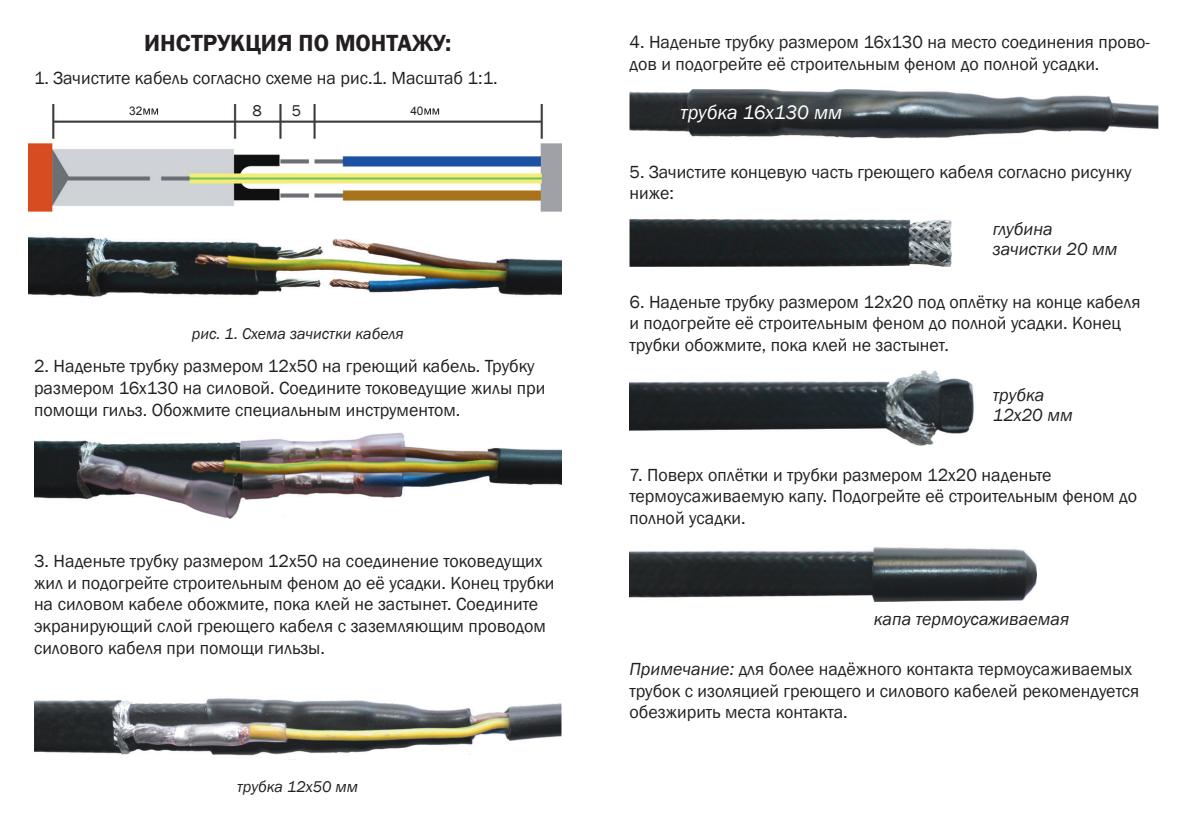
<style>
.page{position:relative;width:1191px;height:840px;background:#fff}
.page>*{position:absolute;margin:0;border:0;box-sizing:border-box;transform-origin:0 0}
.t1{font:600 24px "Franklin Gothic";color:#231f20}
.t2{font:italic 20px "Franklin Gothic";color:#fff}
.t3{font:18px/21.6px "Franklin Gothic";color:#231f20}
.t4{font:italic 18px/20px "Franklin Gothic";color:#231f20}
.t5{font:italic 16px "Franklin Gothic";color:#231f20}
.t6{font:16px "Franklin Gothic";color:#231f20}
.t7{font:11.8px "Arial";color:#231f20}
.s1{font-style:italic}
</style>
<div class="page">
<img style="left:28px;top:237px;width:533px;height:60px">
<img style="left:28px;top:105px;width:533px;height:107px">
<svg style="left:143px;top:108px;width:15px;height:6px"></svg>
<svg style="left:424px;top:108px;width:15px;height:6px"></svg>
<img style="left:629px;top:89px;width:529px;height:50px">
<img style="left:629px;top:219px;width:322px;height:47px">
<img style="left:629px;top:370px;width:345px;height:76px">
<img style="left:629px;top:547px;width:407px;height:54px">
<img style="left:34px;top:698px;width:527px;height:58px">
<img style="left:34px;top:432px;width:527px;height:86px">
<h1 class="t1" style="left:144px;top:28px;width:308px">ИНСТРУКЦИЯ ПО МОНТАЖУ:</h1>
<p class="t3" style="left:34px;top:67px;width:465px">1. Зачистите кабель согласно схеме на рис.1. Масштаб 1:1.</p>
<p class="t3" style="left:629px;top:32px;width:522px">4. Наденьте трубку размером 16х130 на место соединения прово&shy;дов и подогрейте её строительным феном до полной усадки.</p>
<p class="t7" style="left:129px;top:103px;width:15px">32</p>
<p class="t7" style="left:410px;top:103px;width:15px">40</p>
<p class="t2" style="left:680px;top:99px;width:163px">трубка 16х130 мм</p>
<p class="t6" style="left:252px;top:101px;width:11px">8</p>
<p class="t6" style="left:292px;top:101px;width:11px">5</p>
<p class="t3" style="left:629px;top:161px;width:503px">5. Зачистите концевую часть греющего кабеля согласно рисунку ниже:</p>
<p class="t5" style="left:192px;top:324px;width:213px">рис. 1. Схема зачистки кабеля</p>
<p class="t3" style="left:34px;top:356px;width:513px">2. Наденьте трубку размером 12х50 на греющий кабель. Трубку размером 16х130 на силовой. Соедините токоведущие жилы при помощи гильз. Обожмите специальным инструментом.</p>
<p class="t3" style="left:34px;top:550px;width:522px">3. Наденьте трубку размером 12х50 на соединение токоведущих жил и подогрейте строительным феном до её усадки. Конец трубки на силовом кабеле обожмите, пока клей не застынет. Соедините экранирующий слой греющего кабеля с заземляющим проводом силового кабеля при помощи гильзы.</p>
<p class="t5" style="left:237px;top:775px;width:122px">трубка 12х50 мм</p>
<p class="t4" style="left:992px;top:219px;width:126px">глубина зачистки 20 мм</p>
<p class="t3" style="left:629px;top:291px;width:512px">6. Наденьте трубку размером 12х20 под оплётку на конце кабеля и подогрейте её строительным феном до полной усадки. Конец трубки обожмите, пока клей не застынет.</p>
<p class="t4" style="left:992px;top:385px;width:81px">трубка<br>12х20 мм</p>
<p class="t3" style="left:629px;top:464px;width:509px">7. Поверх оплётки и трубки размером 12х20 наденьте термоусаживаемую капу. Подогрейте её строительным феном до полной усадки.</p>
<p class="t4" style="left:874px;top:609px;width:197px">капа термоусаживаемая</p>
<p class="t3" style="left:629px;top:658px;width:511px"><span class="s1">Примечание:</span> для более надёжного контакта термоусаживаемых трубок с изоляцией греющего и силового кабелей рекомендуется обезжирить места контакта.</p>
</div>
